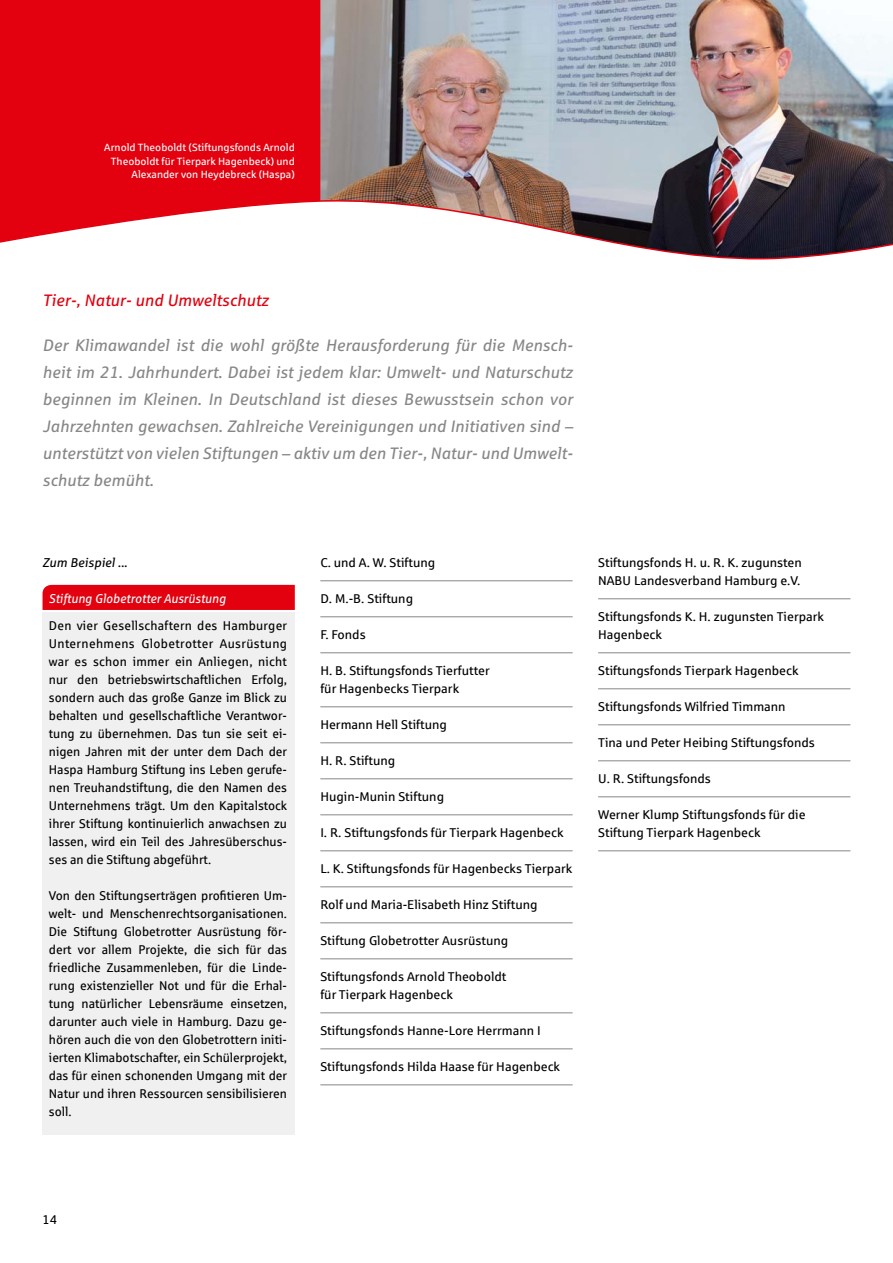
<style>
.page{position:relative;width:893px;height:1263px;background:#fff}
.page>*{position:absolute;margin:0;border:0;box-sizing:border-box;transform-origin:0 0}
.t1{font:italic 16.5px/27px "Sparkasse Rg";color:#878786;text-align:justify}
.t2{font:italic 16.5px "Sparkasse Rg";color:#e3000f}
.t3{font:12.75px/18px "Sparkasse Rg";color:#000}
.t4{font:italic 12.75px "Sparkasse Rg";color:#fff}
.t5{font:italic 12.75px "Sparkasse Rg";color:#000}
.t6{font:10.5px/13.5px "Sparkasse Rg";color:#fff;text-align:right}
</style>
<div class="page">
<div style="left:0;top:0;width:320px;height:194px;background:#e3000f"></div>
<img style="left:320px;top:0;width:573px;height:194px">
<svg style="left:0;top:194px;width:893px;height:66px"></svg>
<div style="left:43px;top:612px;width:252px;height:522px;background:#f0f0f0"></div>
<hr style="left:320px;top:580px;width:253px;height:1px;background:#878786">
<hr style="left:320px;top:616px;width:253px;height:1px;background:#878786">
<hr style="left:320px;top:652px;width:253px;height:1px;background:#878786">
<hr style="left:320px;top:706px;width:253px;height:1px;background:#878786">
<hr style="left:320px;top:742px;width:253px;height:1px;background:#878786">
<hr style="left:320px;top:778px;width:253px;height:1px;background:#878786">
<hr style="left:320px;top:814px;width:253px;height:1px;background:#878786">
<hr style="left:320px;top:850px;width:253px;height:1px;background:#878786">
<hr style="left:320px;top:886px;width:253px;height:1px;background:#878786">
<hr style="left:320px;top:922px;width:253px;height:1px;background:#878786">
<hr style="left:320px;top:958px;width:253px;height:1px;background:#878786">
<hr style="left:320px;top:1012px;width:253px;height:1px;background:#878786">
<hr style="left:320px;top:1048px;width:253px;height:1px;background:#878786">
<hr style="left:320px;top:1084px;width:253px;height:1px;background:#878786">
<hr style="left:598px;top:598px;width:252px;height:1px;background:#878786">
<hr style="left:598px;top:652px;width:252px;height:1px;background:#878786">
<hr style="left:598px;top:688px;width:252px;height:1px;background:#878786">
<hr style="left:598px;top:724px;width:252px;height:1px;background:#878786">
<hr style="left:598px;top:760px;width:252px;height:1px;background:#878786">
<hr style="left:598px;top:796px;width:252px;height:1px;background:#878786">
<hr style="left:598px;top:850px;width:252px;height:1px;background:#878786">
<div style="left:43px;top:585px;width:252px;height:25px;background:#e3000f"></div>
<p class="t6" style="left:104px;top:141px;width:192px">Arnold Theoboldt (Stiftungsfonds Arnold<br>Theoboldt für Tierpark Hagenbeck) und<br>Alexander von Heydebreck (Haspa)</p>
<p class="t2" style="left:43px;top:290px;width:228px">Tier-, Natur- und Umweltschutz</p>
<p class="t1" style="left:43px;top:331px;width:532px">Der Klimawandel ist die wohl größte Herausforderung für die Mensch&shy;heit im 21. Jahrhundert. Dabei ist jedem klar: Umwelt- und Naturschutz beginnen im Kleinen. In Deutschland ist dieses Bewusstsein schon vor Jahrzehnten gewachsen. Zahlreiche Vereinigungen und Initiativen sind – unterstützt von vielen Stiftungen – aktiv um den Tier-, Natur- und Umwelt&shy;schutz bemüht.</p>
<p class="t5" style="left:43px;top:555px;width:86px">Zum Beispiel ...</p>
<p class="t4" style="left:49px;top:591px;width:178px">Stiftung Globetrotter Ausrüstung</p>
<p class="t3" style="left:49px;top:616px;width:240px;text-align:justify">Den vier Gesellschaftern des Hamburger Unternehmens Globetrotter Ausrüstung war es schon immer ein Anliegen, nicht nur den betriebswirtschaftlichen Erfolg, sondern auch das große Ganze im Blick zu behalten und gesellschaftliche Verantwor&shy;tung zu übernehmen. Das tun sie seit ei&shy;nigen Jahren mit der unter dem Dach der Haspa Hamburg Stiftung ins Leben gerufe&shy;nen Treuhandstiftung, die den Namen des Unternehmens trägt. Um den Kapitalstock ihrer Stiftung kontinuierlich anwachsen zu lassen, wird ein Teil des Jahresüberschus&shy;ses an die Stiftung abgeführt.</p>
<p class="t3" style="left:49px;top:886px;width:240px;text-align:justify">Von den Stiftungserträgen profitieren Um&shy;welt- und Menschenrechtsorganisationen.<br>Die Stiftung Globetrotter Ausrüstung för&shy;dert vor allem Projekte, die sich für das friedliche Zusammenleben, für die Linde&shy;rung existenzieller Not und für die Erhal&shy;tung natürlicher Lebensräume einsetzen, darunter auch viele in Hamburg. Dazu ge&shy;hören auch die von den Globetrottern initi&shy;ierten Klimabotschafter, ein Schülerprojekt, das für einen schonenden Umgang mit der Natur und ihren Ressourcen sensibilisieren soll.</p>
<p class="t3" style="left:320px;top:553px;width:116px">C. und A. W. Stiftung</p>
<p class="t3" style="left:320px;top:589px;width:94px">D. M.-B. Stiftung</p>
<p class="t3" style="left:320px;top:625px;width:47px">F. Fonds</p>
<p class="t3" style="left:320px;top:661px;width:171px">H. B. Stiftungsfonds Tierfutter für Hagenbecks Tierpark</p>
<p class="t3" style="left:320px;top:715px;width:128px">Hermann Hell Stiftung</p>
<p class="t3" style="left:320px;top:751px;width:76px">H. R. Stiftung</p>
<p class="t3" style="left:320px;top:787px;width:125px">Hugin-Munin Stiftung</p>
<p class="t3" style="left:320px;top:823px;width:245px">I. R. Stiftungsfonds für Tierpark Hagenbeck</p>
<p class="t3" style="left:320px;top:859px;width:253px">L. K. Stiftungsfonds für Hagenbecks Tierpark</p>
<p class="t3" style="left:320px;top:895px;width:219px">Rolf und Maria-Elisabeth Hinz Stiftung</p>
<p class="t3" style="left:320px;top:931px;width:189px">Stiftung Globetrotter Ausrüstung</p>
<p class="t3" style="left:320px;top:967px;width:188px">Stiftungsfonds Arnold Theoboldt für Tierpark Hagenbeck</p>
<p class="t3" style="left:320px;top:1021px;width:222px">Stiftungsfonds Hanne-Lore Herrmann I</p>
<p class="t3" style="left:320px;top:1057px;width:241px">Stiftungsfonds Hilda Haase für Hagenbeck</p>
<p class="t3" style="left:598px;top:553px;width:205px">Stiftungsfonds H. u. R. K. zugunsten<br>NABU Landesverband Hamburg e.V.</p>
<p class="t3" style="left:598px;top:607px;width:227px">Stiftungsfonds K. H. zugunsten Tierpark<br>Hagenbeck</p>
<p class="t3" style="left:598px;top:661px;width:202px">Stiftungsfonds Tierpark Hagenbeck</p>
<p class="t3" style="left:598px;top:697px;width:189px">Stiftungsfonds Wilfried Timmann</p>
<p class="t3" style="left:598px;top:733px;width:218px">Tina und Peter Heibing Stiftungsfonds</p>
<p class="t3" style="left:598px;top:769px;width:114px">U. R. Stiftungsfonds</p>
<p class="t3" style="left:598px;top:805px;width:209px">Werner Klump Stiftungsfonds für die<br>Stiftung Tierpark Hagenbeck</p>
<p class="t3" style="left:43px;top:1210px;width:16px">14</p>
</div>
